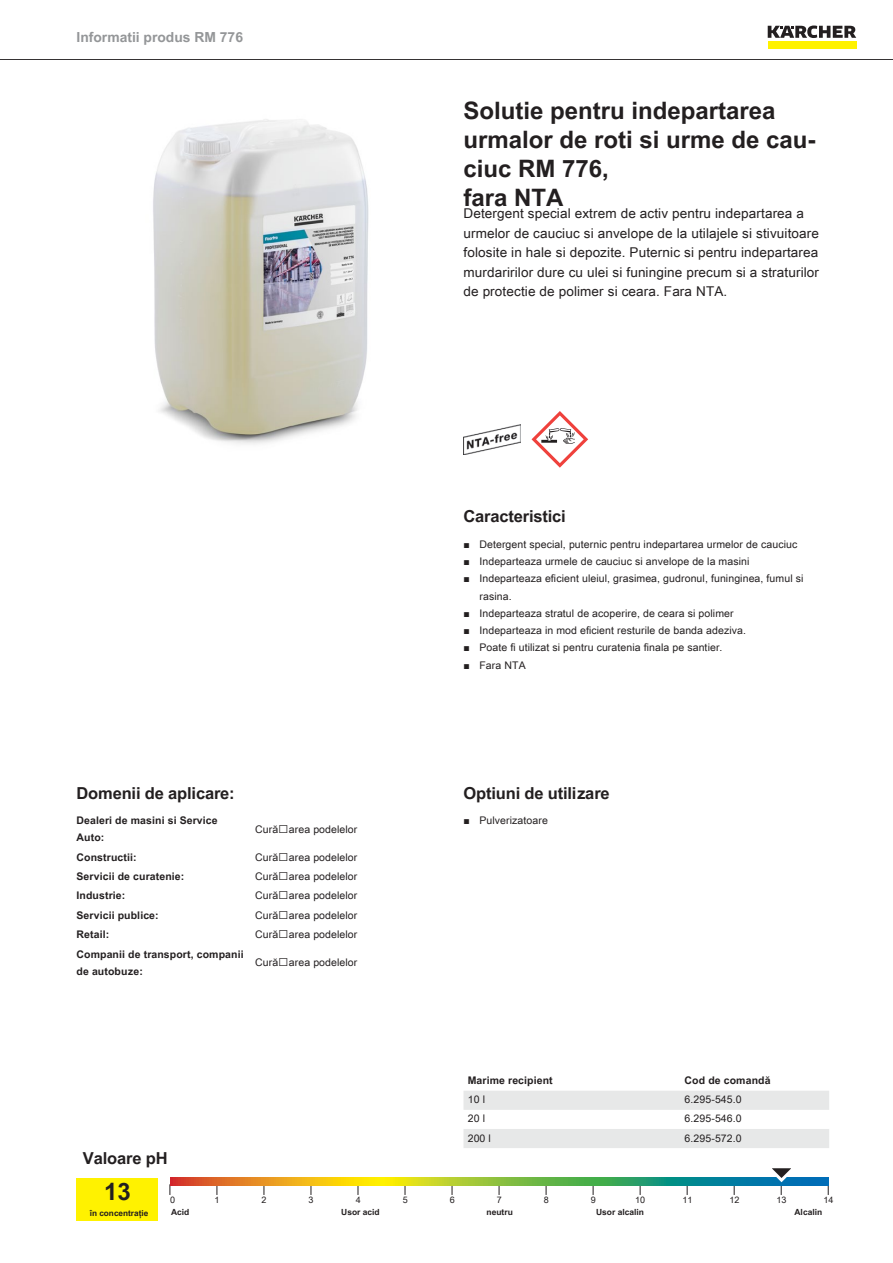
<style>
.page{position:relative;width:893px;height:1263px;background:#fff}
.page>*{position:absolute;margin:0;border:0;box-sizing:border-box;transform-origin:0 0}
.t1{font:700 24px/28.8px "Arial Unicode MS";color:#231f20}
.t2{font:700 16.5px "Arial Unicode MS";letter-spacing:-.01em;color:#231f20}
.t3{font:700 13.8px "Arial Unicode MS";color:#949698}
.t4{font:13.5px/19.5px "Arial Unicode MS";letter-spacing:.01em;color:#231f20}
.t5{font:10.5px/17.2px "Arial Unicode MS";letter-spacing:.01em;color:#231f20}
.t6{font:700 10.5px/17.2px "Arial Unicode MS";letter-spacing:.01em;color:#231f20}
.t7{font:9px "Arial Unicode MS";color:#231f20}
.t8{font:700 8.4px "Arial Unicode MS";color:#231f20}
.t9{font:700 8.25px "Arial Unicode MS";color:#231f20}
.s1{font-family:"Arial"}
</style>
<div class="page">
<hr style="left:0;top:59px;width:893px;height:1px;background:#231f20">
<div style="left:768px;top:42px;width:88px;height:7px;background:#fff200"></div>
<svg style="left:768px;top:26px;width:88px;height:12px"></svg>
<img style="left:153px;top:119px;width:216px;height:326px">
<img style="left:463px;top:424px;width:57px;height:30px">
<svg style="left:531px;top:411px;width:57px;height:57px"></svg>
<div style="left:77px;top:1178px;width:81px;height:42px;background:#fff200"></div>
<svg style="left:170px;top:1178px;width:658px;height:8px;background:#8aa445"></svg>
<svg style="left:764px;top:1168px;width:38px;height:27px"></svg>
<svg style="left:463px;top:1091px;width:366px;height:57px"></svg>
<h3 class="t3" style="left:77px;top:27px;width:168px">Informatii produs RM 776</h3>
<h2 class="t2" style="left:77px;top:780px;width:160px">Domenii de aplicare:</h2>
<p class="t6" style="left:77px;top:812px;width:143px">Dealeri de masini si Service<br>Auto:</p>
<p class="t5" style="left:255px;top:820px;width:104px">Curățarea podelelor</p>
<p class="t6" style="left:77px;top:848px;width:62px">Constructii:</p>
<p class="t5" style="left:255px;top:848px;width:104px">Curățarea podelelor</p>
<p class="t6" style="left:77px;top:868px;width:109px">Servicii de curatenie:</p>
<p class="t5" style="left:255px;top:867px;width:104px">Curățarea podelelor</p>
<p class="t6" style="left:77px;top:887px;width:50px">Industrie:</p>
<p class="t5" style="left:255px;top:887px;width:104px">Curățarea podelelor</p>
<p class="t6" style="left:77px;top:907px;width:84px">Servicii publice:</p>
<p class="t5" style="left:255px;top:906px;width:104px">Curățarea podelelor</p>
<p class="t6" style="left:77px;top:926px;width:34px">Retail:</p>
<p class="t5" style="left:255px;top:926px;width:104px">Curățarea podelelor</p>
<p class="t6" style="left:77px;top:946px;width:169px">Companii de transport, companii de autobuze:</p>
<p class="t5" style="left:255px;top:954px;width:104px">Curățarea podelelor</p>
<h1 class="t1" style="left:463px;top:97px;width:354px">Solutie pentru indepartarea urmalor de roti si urme de cau&shy;ciuc RM 776,<br>fara NTA</h1>
<p class="t4" style="left:463px;top:203px;width:357px">Detergent special extrem de activ pentru indepartarea a urmelor de cauciuc si anvelope de la utilajele si stivuitoare folosite in hale si depozite. Puternic si pentru indepartarea murdaririlor dure cu ulei si funingine precum si a straturilor de protectie de polimer si ceara. Fara NTA.</p>
<h2 class="t2" style="left:463px;top:504px;width:104px">Caracteristici</h2>
<p class="t5" style="left:463px;top:535px;width:335px"><span class="s1">■</span> Detergent special, puternic pentru indepartarea urmelor de cauciuc</p>
<p class="t5" style="left:463px;top:553px;width:287px"><span class="s1">■</span> Indeparteaza urmele de cauciuc si anvelope de la masini</p>
<p class="t5" style="left:479px;top:570px;width:326px;text-indent:-16px"><span class="s1">■</span> Indeparteaza eficient uleiul, grasimea, gudronul, funinginea, fumul si rasina.</p>
<p class="t5" style="left:463px;top:604px;width:272px"><span class="s1">■</span> Indeparteaza stratul de acoperire, de ceara si polimer</p>
<p class="t5" style="left:463px;top:622px;width:284px"><span class="s1">■</span> Indeparteaza in mod eficient resturile de banda adeziva.</p>
<p class="t5" style="left:463px;top:639px;width:261px"><span class="s1">■</span> Poate fi utilizat si pentru curatenia finala pe santier.</p>
<p class="t5" style="left:463px;top:656px;width:64px"><span class="s1">■</span> Fara NTA</p>
<h2 class="t2" style="left:463px;top:780px;width:148px">Optiuni de utilizare</h2>
<p class="t5" style="left:463px;top:812px;width:86px"><span class="s1">■</span> Pulverizatoare</p>
<p class="t6" style="left:468px;top:1072px;width:87px">Marime recipient</p>
<p class="t6" style="left:685px;top:1072px;width:87px">Cod de comandă</p>
<p class="t5" style="left:468px;top:1091px;width:19px">10 l</p>
<p class="t5" style="left:685px;top:1091px;width:59px">6.295-545.0</p>
<p class="t5" style="left:468px;top:1110px;width:19px">20 l</p>
<p class="t5" style="left:685px;top:1110px;width:59px">6.295-546.0</p>
<p class="t5" style="left:468px;top:1129px;width:25px">200 l</p>
<p class="t5" style="left:685px;top:1129px;width:59px">6.295-572.0</p>
<h2 class="t2" style="left:83px;top:1146px;width:86px">Valoare pH</h2>
<h1 class="t1" style="left:104px;top:1178px;width:28px">13</h1>
<p class="t7" style="left:170px;top:1193px;width:7px">0</p>
<p class="t7" style="left:215px;top:1193px;width:7px">1</p>
<p class="t7" style="left:262px;top:1193px;width:7px">2</p>
<p class="t7" style="left:309px;top:1193px;width:7px">3</p>
<p class="t7" style="left:356px;top:1193px;width:7px">4</p>
<p class="t7" style="left:403px;top:1193px;width:7px">5</p>
<p class="t7" style="left:450px;top:1193px;width:7px">6</p>
<p class="t7" style="left:497px;top:1193px;width:7px">7</p>
<p class="t7" style="left:544px;top:1193px;width:7px">8</p>
<p class="t7" style="left:591px;top:1193px;width:7px">9</p>
<p class="t7" style="left:635px;top:1193px;width:12px">10</p>
<p class="t7" style="left:682px;top:1193px;width:12px">11</p>
<p class="t7" style="left:729px;top:1193px;width:12px">12</p>
<p class="t7" style="left:776px;top:1193px;width:12px">13</p>
<p class="t7" style="left:823px;top:1193px;width:12px">14</p>
<p class="t9" style="left:90px;top:1207px;width:60px">în concentrație</p>
<p class="t8" style="left:171px;top:1206px;width:20px">Acid</p>
<p class="t8" style="left:341px;top:1206px;width:40px">Usor acid</p>
<p class="t8" style="left:487px;top:1206px;width:28px">neutru</p>
<p class="t8" style="left:596px;top:1206px;width:49px">Usor alcalin</p>
<p class="t8" style="left:794px;top:1206px;width:29px">Alcalin</p>
</div>
